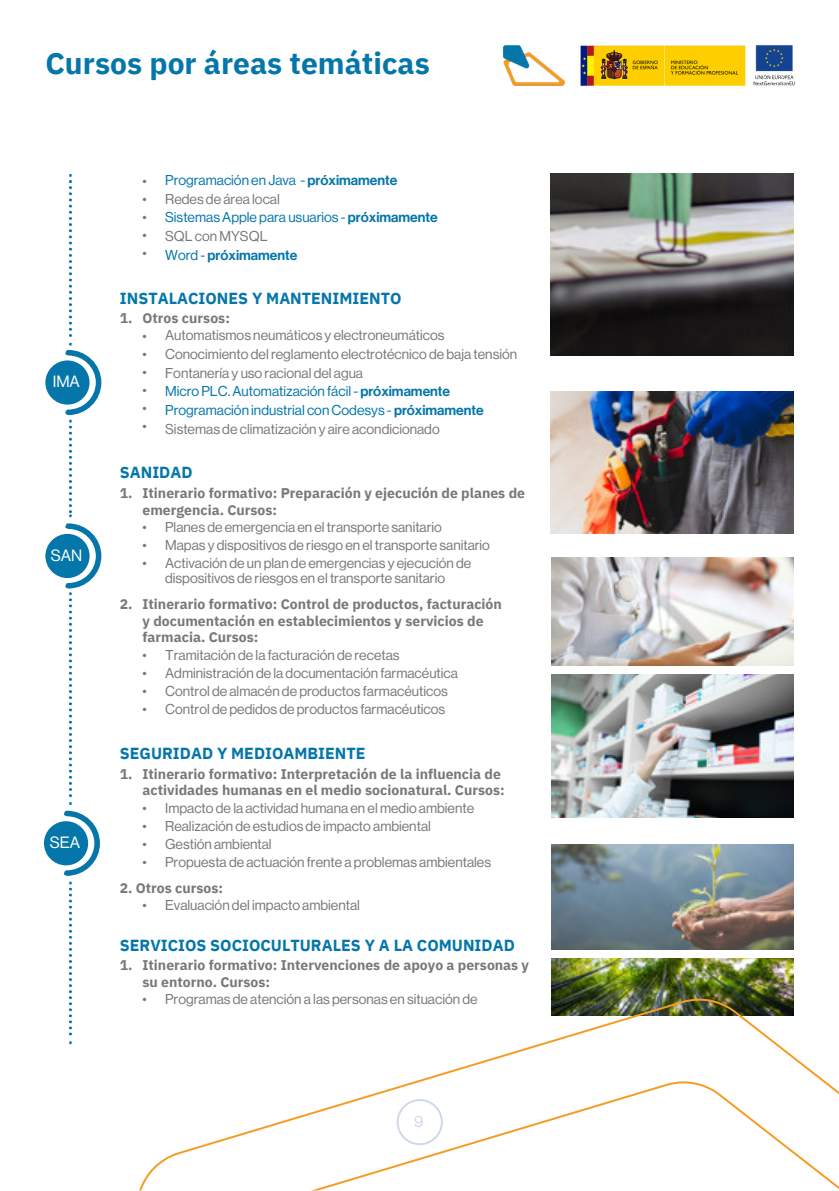
<style>
.page{position:relative;width:839px;height:1191px;background:#fff}
.page>*{position:absolute;margin:0;border:0;box-sizing:border-box;transform-origin:0 0}
.t1{font:700 30px "IBM Plex Sans";color:#0476aa}
.t2{font:700 16px "IBM Plex Sans";color:#0476aa}
.t3{font:16px "Neue Haas Display";color:#fff}
.t4{font:16px "Neue Haas Display";color:#cfd9ea}
.t5{font:14px/18px "Neue Haas Display";color:#78777b;text-align:justify}
.t6{font:700 14px/16.4px "IBM Plex Sans";color:#78777b}
.t7{font:14px/18.6px "Neue Haas Display";color:#0476aa}
.t8{font:14px "Neue Haas Display Mediu";color:#0476aa}
.s1{font-family:"Neue Haas Display Mediu"}
.s2{color:#78777b}
.s3{font-family:"Neue Haas Display"}
.s4{color:#0476aa}
.s5{font-family:"Neue Haas Display Mediu";color:#0476aa}
</style>
<div class="page">
<div style="left:45px;top:534px;width:45px;height:44px;background:#0476aa;border-radius:50%"></div>
<div style="left:44px;top:821px;width:44px;height:44px;background:#0476aa;border-radius:50%"></div>
<svg style="left:64px;top:811px;width:36px;height:65px"></svg>
<svg style="left:65px;top:523px;width:36px;height:282px"></svg>
<svg style="left:69px;top:882px;width:3px;height:162px"></svg>
<img style="left:550px;top:391px;width:243px;height:143px">
<div style="left:45px;top:360px;width:45px;height:45px;background:#0476aa;border-radius:50%"></div>
<svg style="left:65px;top:174px;width:36px;height:343px"></svg>
<img style="left:551px;top:558px;width:242px;height:108px">
<img style="left:551px;top:675px;width:242px;height:142px">
<img style="left:551px;top:844px;width:242px;height:105px">
<img style="left:551px;top:959px;width:242px;height:40px">
<img style="left:550px;top:174px;width:243px;height:181px">
<svg style="left:139px;top:999px;width:699px;height:192px"></svg>
<img style="left:502px;top:45px;width:294px;height:41px">
<h1 class="t1" style="left:45px;top:43px;width:386px">Cursos por áreas temáticas</h1>
<p class="t5" style="left:142px;top:172px;width:6px">• • • • •</p>
<p class="t7" style="left:165px;top:171px;width:274px">Programación en Java - <span class="s1">próximamente<br></span><span class="s2">Redes de área local<br></span>Sistemas Apple para usuarios - <span class="s1">próximamente<br></span><span class="s2">SQL con MYSQL</span></p>
<p class="t8" style="left:165px;top:248px;width:134px"><span class="s3">Word -</span> próximamente</p>
<p class="t2" style="left:120px;top:287px;width:283px">INSTALACIONES Y MANTENIMIENTO</p>
<p class="t3" style="left:53px;top:374px;width:29px">IMA</p>
<p class="t3" style="left:51px;top:547px;width:33px">SAN</p>
<p class="t3" style="left:50px;top:835px;width:32px">SEA</p>
<p class="t6" style="left:120px;top:310px;width:14px">1.</p>
<p class="t6" style="left:142px;top:310px;width:89px">Otros cursos:</p>
<p class="t5" style="left:165px;top:327px;width:353px;line-height:18.6px;text-align:left">Automatismos neumáticos y electroneumáticos Conocimiento del reglamento electrotécnico de baja tensión Fontanería y uso racional del agua<br><span class="s4">Micro PLC. Automatización fácil -</span> <span class="s5">próximamente </span><span class="s4">Programación industrial con Codesys -</span> <span class="s5">próximamente </span>Sistemas de climatización y aire acondicionado</p>
<p class="t2" style="left:120px;top:462px;width:74px">SANIDAD</p>
<p class="t5" style="left:142px;top:328px;width:6px">• • • • • •</p>
<p class="t6" style="left:120px;top:485px;width:14px">1.</p>
<p class="t6" style="left:120px;top:596px;width:14px">2.</p>
<p class="t6" style="left:142px;top:485px;width:384px">Itinerario formativo: Preparación y ejecución de planes de emergencia. Cursos:</p>
<p class="t5" style="left:142px;top:519px;width:6px">• • •</p>
<p class="t5" style="left:165px;top:519px;width:326px;text-align:left">Planes de emergencia en el transporte sanitario<br>Mapas y dispositivos de riesgo en el transporte sanitario<br>Activación de un plan de emergencias y ejecución de</p>
<p class="t5" style="left:165px;top:570px;width:281px">dispositivos de riesgos en el transporte sanitario</p>
<p class="t6" style="left:142px;top:596px;width:361px">Itinerario formativo: Control de productos, facturación y documentación en establecimientos y servicios de farmacia. Cursos:</p>
<p class="t5" style="left:142px;top:647px;width:6px">• • • •</p>
<p class="t5" style="left:165px;top:647px;width:294px;text-align:left">Tramitación de la facturación de recetas Administración de la documentación farmacéutica Control de almacén de productos farmacéuticos Control de pedidos de productos farmacéuticos</p>
<p class="t2" style="left:120px;top:743px;width:247px">SEGURIDAD Y MEDIOAMBIENTE</p>
<p class="t6" style="left:120px;top:765px;width:14px">1.</p>
<p class="t6" style="left:142px;top:765px;width:364px">Itinerario formativo: Interpretación de la influencia de actividades humanas en el medio socionatural. Cursos:</p>
<p class="t5" style="left:165px;top:800px;width:327px;text-align:left">Impacto de la actividad humana en el medio ambiente Realización de estudios de impacto ambiental<br>Gestión ambiental<br>Propuesta de actuación frente a problemas ambientales</p>
<p class="t5" style="left:165px;top:897px;width:196px">Evaluación del impacto ambiental</p>
<p class="t5" style="left:142px;top:800px;width:6px">• • • •</p>
<p class="t5" style="left:142px;top:897px;width:6px">•</p>
<p class="t6" style="left:120px;top:879px;width:105px">2. Otros cursos:</p>
<p class="t2" style="left:120px;top:934px;width:396px">SERVICIOS SOCIOCULTURALES Y A LA COMUNIDAD</p>
<p class="t6" style="left:120px;top:957px;width:14px">1.</p>
<p class="t6" style="left:142px;top:957px;width:388px">Itinerario formativo: Intervenciones de apoyo a personas y su entorno. Cursos:</p>
<p class="t5" style="left:142px;top:991px;width:6px">•</p>
<p class="t5" style="left:165px;top:991px;width:314px">Programas de atención a las personas en situación de</p>
<p class="t4" style="left:414px;top:1114px;width:11px">9</p>
</div>
